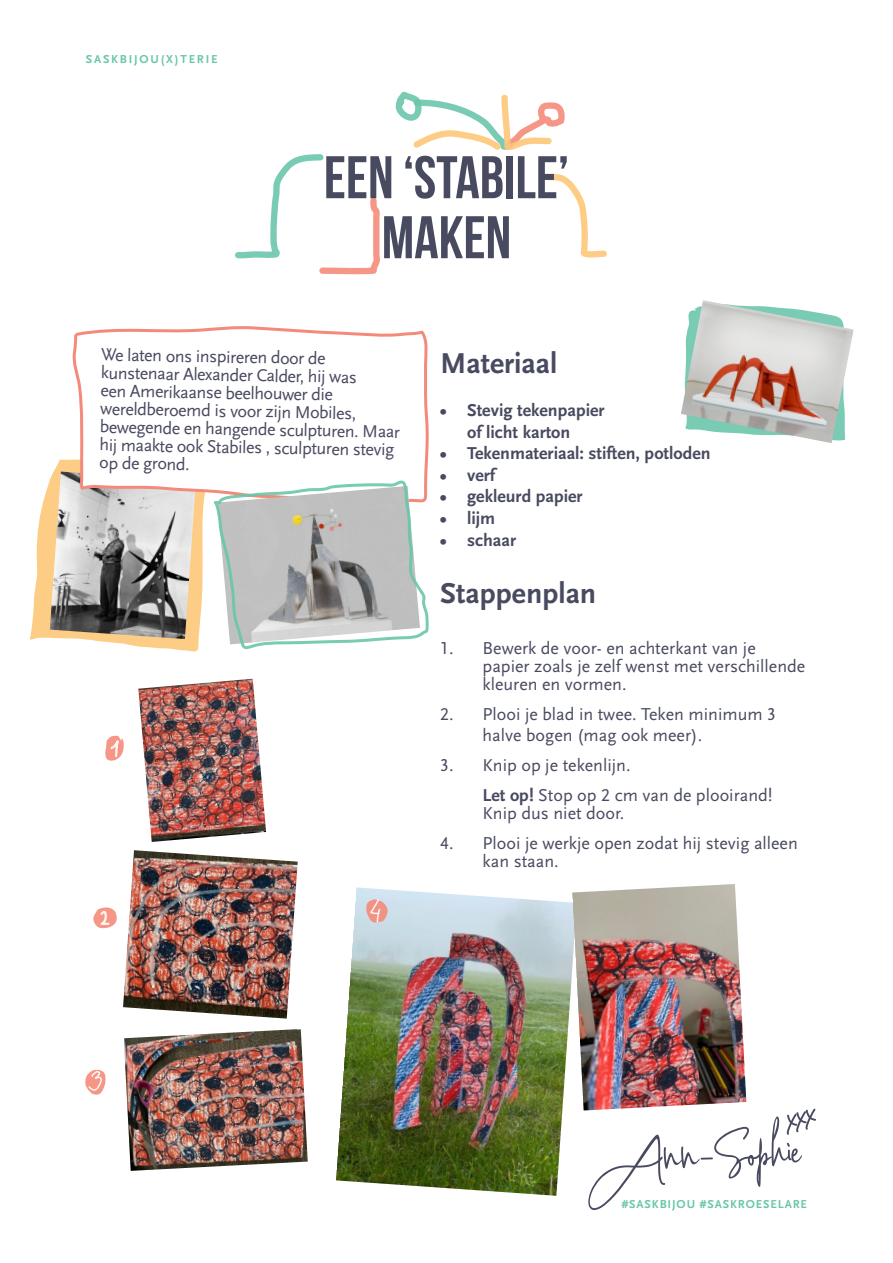
<style>
.page{position:relative;width:893px;height:1263px;background:#fff}
.page>*{position:absolute;margin:0;border:0;box-sizing:border-box;transform-origin:0 0}
.t1{font:700 60px/60px "Bebas Neue";color:#484a60;text-align:center}
.t2{font:60px "Pink Script";color:#484a60}
.t3{font:30px "Scala Sans Bold LF";color:#484a60}
.t4{font:18px/18px "Scala Sans Regular LF";color:#484a60}
.t5{font:18px/21.6px "Scala Sans Bold LF";color:#484a60;text-align:center}
.t6{font:12px "Scala Sans Bold LF";letter-spacing:.075em;color:#6ac6ab}
.t7{font:12px "Scala Sans Bold LF";letter-spacing:.15em;color:#6ac6ab}
.s1{font-family:"Scala Sans Bold LF"}
</style>
<div class="page">
<img style="left:336px;top:887px;width:236px;height:309px">
<img style="left:572px;top:884px;width:174px;height:226px">
<img style="left:123px;top:850px;width:175px;height:168px">
<img style="left:124px;top:1029px;width:184px;height:142px">
<svg style="left:73px;top:326px;width:356px;height:133px"></svg>
<svg style="left:30px;top:459px;width:399px;height:193px"></svg>
<img style="left:681px;top:300px;width:173px;height:143px">
<svg style="left:545px;top:174px;width:62px;height:84px"></svg>
<svg style="left:235px;top:154px;width:145px;height:121px"></svg>
<svg style="left:395px;top:91px;width:170px;height:59px"></svg>
<img style="left:138px;top:679px;width:128px;height:163px">
<svg style="left:105px;top:736px;width:19px;height:25px"></svg>
<svg style="left:93px;top:907px;width:24px;height:22px"></svg>
<svg style="left:85px;top:1070px;width:21px;height:25px"></svg>
<svg style="left:366px;top:898px;width:23px;height:25px"></svg>
<p class="t7" style="left:86px;top:52px;width:133px">SASKBIJOU(X)TERIE</p>
<p class="t1" style="left:324px;top:147px;width:247px">EEN ‘STABILE’<br>MAKEN</p>
<p class="t4" style="left:101px;top:346px;width:302px;rotate:1deg">We laten ons inspireren door de kunstenaar Alexander Calder, hij was<br>een Amerikaanse beelhouwer die wereldberoemd is voor zijn Mobiles, bewegende en hangende sculpturen. Maar hij maakte ook Stabiles , sculpturen stevig op de grond.</p>
<p class="t3" style="left:440px;top:347px;width:119px">Materiaal</p>
<p class="t5" style="left:440px;top:400px;width:166px">• Stevig tekenpapier of licht karton</p>
<p class="t5" style="left:440px;top:443px;width:272px">• Tekenmateriaal: stiften, potloden</p>
<p class="t5" style="left:440px;top:464px;width:57px">• verf</p>
<p class="t5" style="left:440px;top:486px;width:144px">• gekleurd papier</p>
<p class="t5" style="left:440px;top:508px;width:57px">• lijm</p>
<p class="t5" style="left:440px;top:529px;width:78px">• schaar</p>
<p class="t3" style="left:440px;top:577px;width:158px">Stappenplan</p>
<p class="t4" style="left:483px;top:640px;width:324px;text-indent:-43px">1. Bewerk de voor- en achterkant van je papier zoals je zelf wenst met verschillende kleuren en vormen.</p>
<p class="t4" style="left:483px;top:704px;width:295px;line-height:21px;text-indent:-43px">2. Plooi je blad in twee. Teken minimum 3 halve bogen (mag ook meer).</p>
<p class="t4" style="left:483px;top:751px;width:291px;line-height:30px;text-indent:-43px">3. Knip op je tekenlijn.<br><span class="s1">Let op!</span> Stop op 2 cm van de plooirand!</p>
<p class="t4" style="left:483px;top:805px;width:143px">Knip dus niet door.</p>
<p class="t4" style="left:483px;top:835px;width:317px;text-indent:-43px">4. Plooi je werkje open zodat hij stevig alleen kan staan.</p>
<p class="t2" style="left:585px;top:1122px;width:223px;rotate:-2deg">Ann-Sophie</p>
<p class="t6" style="left:622px;top:1197px;width:187px">#SASKBIJOU #SASKROESELARE</p>
</div>
